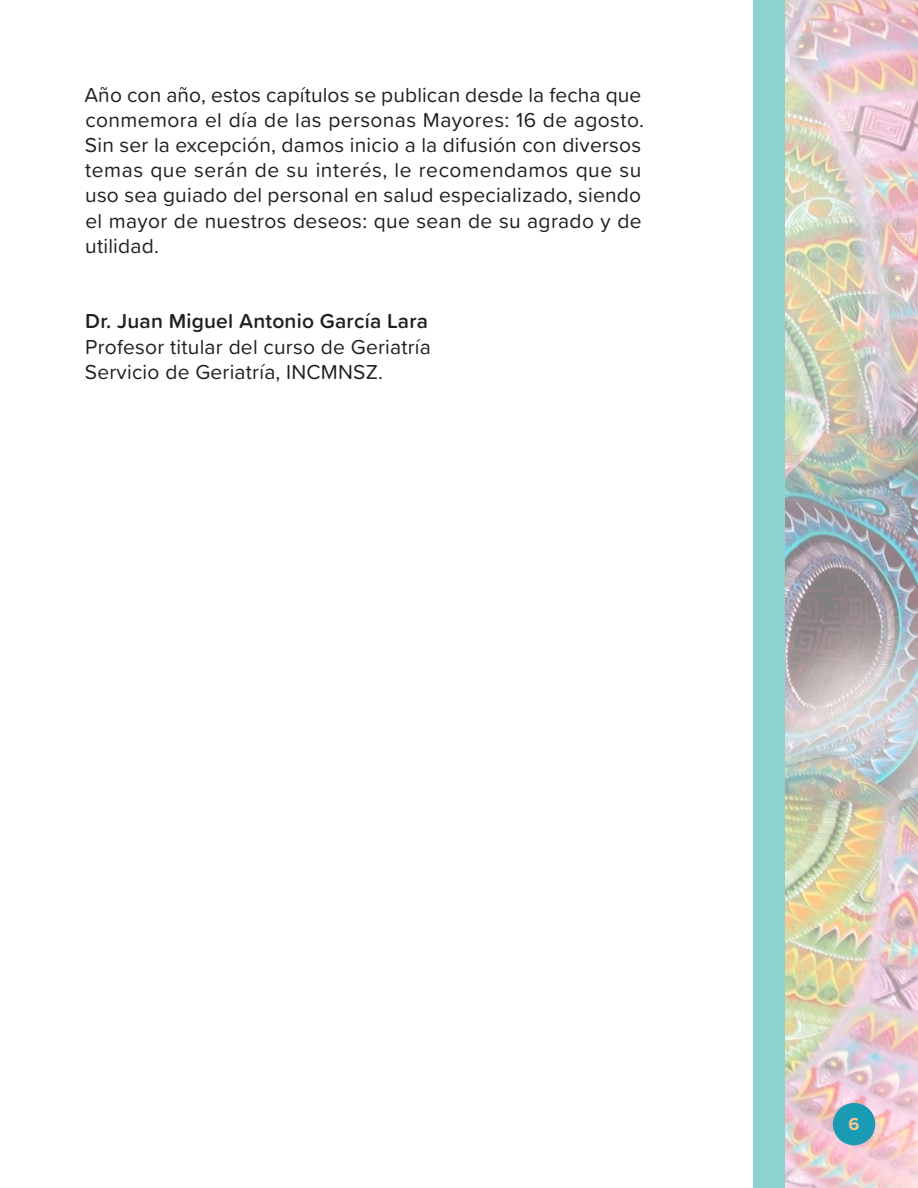
<style>
.page{position:relative;width:918px;height:1188px;background:#fff}
.page>*{position:absolute;margin:0;border:0;box-sizing:border-box;transform-origin:0 0}
.cuerpo{font:21px/25.2px "Proxima Soft";letter-spacing:.01em;color:#231f20}
.cuerpo-2{font:600 21px "Proxima Soft";letter-spacing:.01em;color:#231f20}
.t1{font:700 18px "Proxima Soft";color:#fcc691}
</style>
<div class="page">
<img style="left:785px;top:0;width:133px;height:1188px">
<div style="left:753px;top:0;width:32px;height:1188px;background:#8cd2d1"></div>
<div style="left:833px;top:1103px;width:42px;height:42px;background:#199bb3;border-radius:50%"></div>
<p class="cuerpo" style="left:84px;top:81px;width:561px">Año con año, estos capítulos se publican desde la fecha que conmemora el día de las personas Mayores: 16 de agosto.<br>Sin ser la excepción, damos inicio a la difusión con diversos temas que serán de su interés, le recomendamos que su uso sea guiado del personal en salud especializado, siendo el mayor de nuestros deseos: que sean de su agrado y de utilidad.</p>
<p class="cuerpo-2" style="left:85px;top:306px;width:344px">Dr. Juan Miguel Antonio García Lara</p>
<p class="cuerpo" style="left:85px;top:333px;width:347px">Profesor titular del curso de Geriatría</p>
<p class="cuerpo" style="left:85px;top:358px;width:300px">Servicio de Geriatría, INCMNSZ.</p>
<p class="t1" style="left:849px;top:1111px;width:12px">6</p>
</div>
